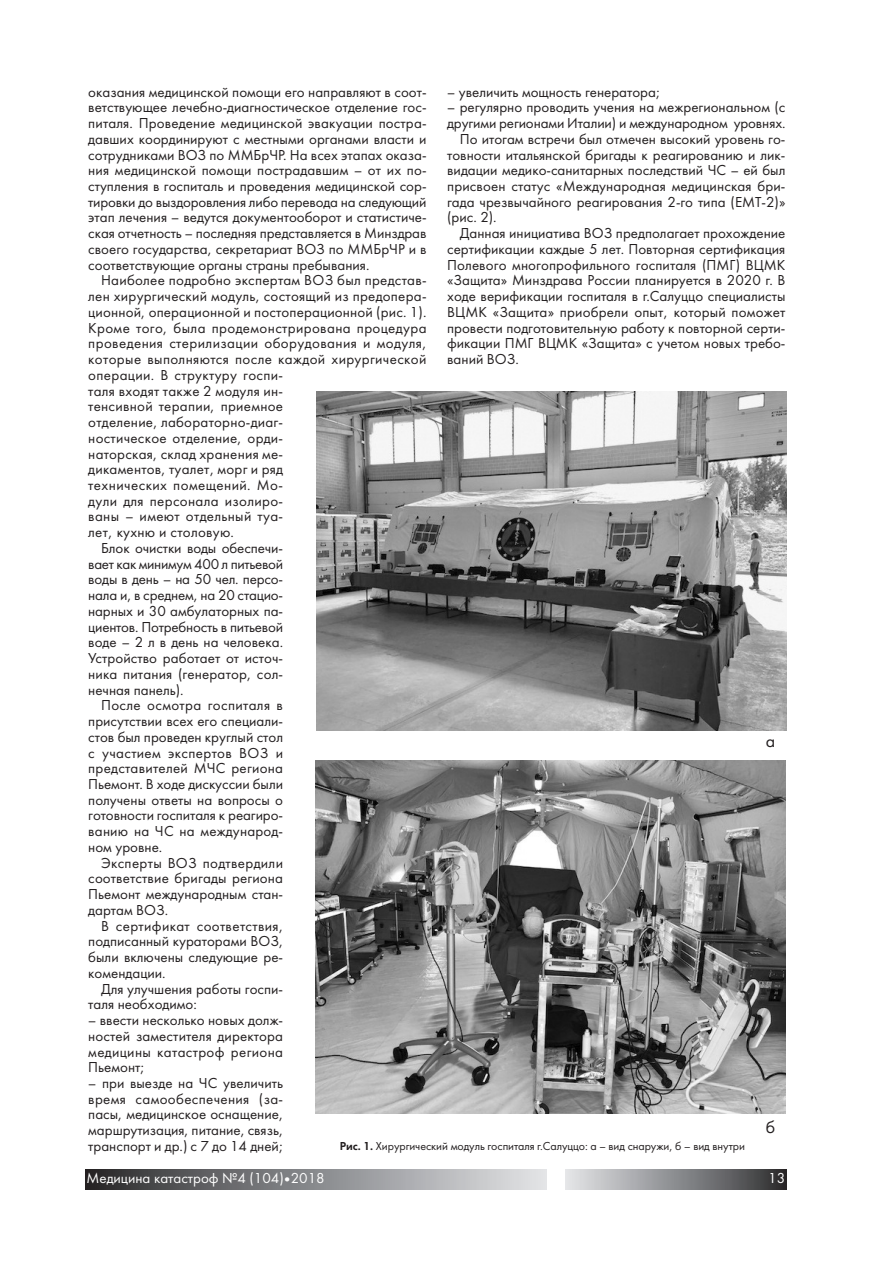
<style>
.page{position:relative;width:893px;height:1263px;background:#fff}
.page>*{position:absolute;margin:0;border:0;box-sizing:border-box;transform-origin:0 0}
.t1{font:18px "Futura Book C";color:#231f20}
.t2{font:15px/15.8px "Futura Book C";color:#231f20;text-align:justify}
.t3{font:15px "Futura Book C";letter-spacing:.025em;color:#231f20}
.t4{font:15px "Futura Book C";letter-spacing:.02em;color:#231f20}
.t5{font:15px "Futura Book C";color:#fff}
.t6{font:15px "Futura Book C";letter-spacing:-.02em;color:#231f20}
.t7{font:15px "Futura Book C";letter-spacing:.03em;color:#231f20}
.t8{font:12px "Futura Book C";letter-spacing:-.005em;color:#231f20}
.s1{font-family:"Futura Demi C"}
</style>
<div class="page">
<div style="left:85px;top:1169px;width:461px;height:21px;background:linear-gradient(to right,#2b2b2d,#e5e6ea)"></div>
<div style="left:566px;top:1169px;width:221px;height:21px;background:linear-gradient(to right,#e5e7ea,#2e2e30)"></div>
<img style="left:317px;top:392px;width:470px;height:338px">
<img style="left:315px;top:760px;width:471px;height:353px">
<p class="t2" style="left:88px;top:83px;width:340px">оказания медицинской помощи его направляют в соот&shy;ветствующее лечебно-диагностическое отделение гос&shy;питаля. Проведение медицинской эвакуации постра&shy;давших координируют с местными органами власти и сотрудниками ВОЗ по ММБрЧР. На всех этапах оказа&shy;ния медицинской помощи пострадавшим – от их по&shy;ступления в госпиталь и проведения медицинской сор&shy;тировки до выздоровления либо перевода на следующий этап лечения – ведутся документооборот и статистиче&shy;ская отчетность – последняя представляется в Минздрав своего государства, секретариат ВОЗ по ММБрЧР и в соответствующие органы страны пребывания.</p>
<p class="t2" style="left:101px;top:272px;width:327px">Наиболее подробно экспертам ВОЗ был представ-</p>
<p class="t2" style="left:88px;top:288px;width:340px">лен хирургический модуль, состоящий из предопера-</p>
<p class="t2" style="left:88px;top:304px;width:340px">ционной, операционной и постоперационной (рис. 1).</p>
<p class="t3" style="left:88px;top:319px;width:340px">Кроме того, была продемонстрирована процедура</p>
<p class="t3" style="left:88px;top:334px;width:340px">проведения стерилизации оборудования и модуля,</p>
<p class="t3" style="left:88px;top:350px;width:340px">которые выполняются после каждой хирургической</p>
<p class="t3" style="left:88px;top:366px;width:196px">операции. В структуру госпи-</p>
<p class="t2" style="left:88px;top:382px;width:196px">таля входят также 2 модуля ин-</p>
<p class="t2" style="left:88px;top:398px;width:196px">тенсивной терапии, приемное</p>
<p class="t2" style="left:88px;top:414px;width:196px">отделение, лабораторно-диаг-</p>
<p class="t2" style="left:88px;top:430px;width:196px">ностическое отделение, орди-</p>
<p class="t2" style="left:88px;top:445px;width:196px">наторская, склад хранения ме-</p>
<p class="t2" style="left:88px;top:461px;width:196px">дикаментов, туалет, морг и ряд</p>
<p class="t7" style="left:88px;top:476px;width:196px">технических помещений. Мо-</p>
<p class="t4" style="left:88px;top:492px;width:196px">дули для персонала изолиро-</p>
<p class="t4" style="left:88px;top:507px;width:196px">ваны – имеют отдельный туа-</p>
<p class="t2" style="left:88px;top:524px;width:147px">лет, кухню и столовую.</p>
<p class="t2" style="left:101px;top:540px;width:184px">Блок очистки воды обеспечи-</p>
<p class="t6" style="left:88px;top:555px;width:196px">вает как минимум 400 л питьевой</p>
<p class="t2" style="left:88px;top:571px;width:196px">воды в день – на 50 чел. персо-</p>
<p class="t2" style="left:88px;top:587px;width:196px">нала и, в среднем, на 20 стацио-</p>
<p class="t2" style="left:88px;top:603px;width:196px">нарных и 30 амбулаторных па-</p>
<p class="t2" style="left:88px;top:618px;width:196px">циентов. Потребность в питьевой</p>
<p class="t2" style="left:88px;top:634px;width:196px">воде – 2 л в день на человека.</p>
<p class="t2" style="left:88px;top:650px;width:196px">Устройство работает от источ-</p>
<p class="t2" style="left:88px;top:666px;width:196px">ника питания (генератор, сол-</p>
<p class="t2" style="left:88px;top:681px;width:97px">нечная панель).</p>
<p class="t3" style="left:101px;top:696px;width:184px">После осмотра госпиталя в</p>
<p class="t2" style="left:88px;top:713px;width:196px">присутствии всех его специали-</p>
<p class="t2" style="left:88px;top:729px;width:196px">стов был проведен круглый стол</p>
<p class="t3" style="left:88px;top:743px;width:196px">с участием экспертов ВОЗ и</p>
<p class="t2" style="left:88px;top:760px;width:196px">представителей МЧС региона</p>
<p class="t2" style="left:88px;top:776px;width:196px">Пьемонт. В ходе дискуссии были</p>
<p class="t2" style="left:88px;top:792px;width:196px">получены ответы на вопросы о</p>
<p class="t2" style="left:88px;top:807px;width:196px">готовности госпиталя к реагиро-</p>
<p class="t2" style="left:88px;top:823px;width:196px">ванию на ЧС на международ-</p>
<p class="t2" style="left:88px;top:839px;width:76px">ном уровне.</p>
<p class="t4" style="left:101px;top:854px;width:184px">Эксперты ВОЗ подтвердили</p>
<p class="t2" style="left:88px;top:870px;width:196px">соответствие бригады региона</p>
<p class="t2" style="left:88px;top:886px;width:196px">Пьемонт международным стан-</p>
<p class="t2" style="left:88px;top:902px;width:81px">дартам ВОЗ.</p>
<p class="t3" style="left:101px;top:917px;width:184px">В сертификат соответствия,</p>
<p class="t2" style="left:88px;top:933px;width:196px">подписанный кураторами ВОЗ,</p>
<p class="t2" style="left:88px;top:949px;width:196px">были включены следующие ре-</p>
<p class="t2" style="left:88px;top:965px;width:79px">комендации.</p>
<p class="t2" style="left:101px;top:980px;width:184px">Для улучшения работы госпи-</p>
<p class="t2" style="left:88px;top:996px;width:110px">таля необходимо:</p>
<p class="t2" style="left:88px;top:1012px;width:196px">– ввести несколько новых долж&shy;ностей заместителя директора медицины катастроф региона Пьемонт;</p>
<p class="t2" style="left:88px;top:1075px;width:196px">– при выезде на ЧС увеличить время самообеспечения (за&shy;пасы, медицинское оснащение, маршрутизация, питание, связь, транспорт и др.) с 7 до 14 дней;</p>
<p class="t2" style="left:447px;top:83px;width:214px">– увеличить мощность генератора;</p>
<p class="t2" style="left:447px;top:99px;width:340px">– регулярно проводить учения на межрегиональном (с</p>
<p class="t2" style="left:447px;top:115px;width:340px">другими регионами Италии) и международном уровнях.</p>
<p class="t2" style="left:460px;top:131px;width:327px">По итогам встречи был отмечен высокий уровень го-</p>
<p class="t2" style="left:447px;top:146px;width:340px">товности итальянской бригады к реагированию и лик-</p>
<p class="t2" style="left:447px;top:162px;width:340px">видации медико-санитарных последствий ЧС – ей был</p>
<p class="t2" style="left:447px;top:178px;width:340px">присвоен статус «Международная медицинская бри-</p>
<p class="t2" style="left:447px;top:194px;width:340px">гада чрезвычайного реагирования 2-го типа (EMT-2)»</p>
<p class="t2" style="left:447px;top:209px;width:51px">(рис. 2).</p>
<p class="t2" style="left:460px;top:225px;width:327px">Данная инициатива ВОЗ предполагает прохождение</p>
<p class="t2" style="left:447px;top:241px;width:340px">сертификации каждые 5 лет. Повторная сертификация</p>
<p class="t2" style="left:447px;top:257px;width:340px">Полевого многопрофильного госпиталя (ПМГ) ВЦМК</p>
<p class="t2" style="left:447px;top:272px;width:340px">«Защита» Минздрава России планируется в 2020 г. В</p>
<p class="t2" style="left:447px;top:288px;width:340px">ходе верификации госпиталя в г.Салуццо специалисты</p>
<p class="t2" style="left:447px;top:304px;width:340px">ВЦМК «Защита» приобрели опыт, который поможет</p>
<p class="t2" style="left:447px;top:320px;width:340px">провести подготовительную работу к повторной серти-</p>
<p class="t2" style="left:447px;top:335px;width:340px">фикации ПМГ ВЦМК «Защита» с учетом новых требо-</p>
<p class="t2" style="left:447px;top:351px;width:73px">ваний ВОЗ.</p>
<p class="t1" style="left:766px;top:730px;width:11px">а</p>
<p class="t1" style="left:766px;top:1116px;width:11px">б</p>
<p class="t8" style="left:340px;top:1139px;width:406px"><span class="s1">Рис. 1.</span> Хирургический модуль госпиталя г.Салуццо: а – вид снаружи, б – вид внутри</p>
<p class="t5" style="left:87px;top:1169px;width:240px">Медицина катастроф №4 (104)•2018</p>
<p class="t5" style="left:768px;top:1169px;width:19px">13</p>
</div>
